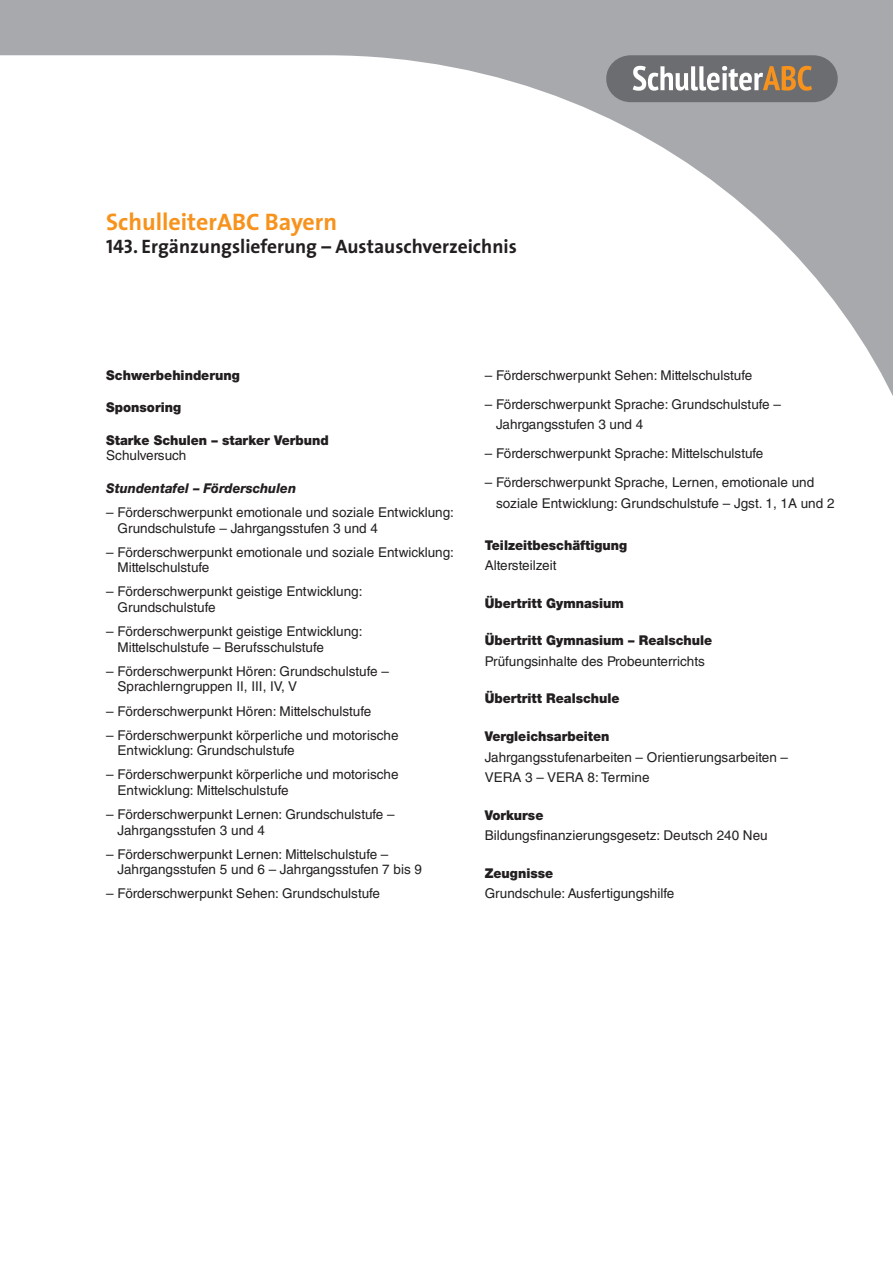
<style>
.page{position:relative;width:893px;height:1263px;background:#a8a9ad}
.page>*{position:absolute;margin:0;border:0;box-sizing:border-box;transform-origin:0 0}
.t1{font:700 24px "The Sans";color:#f7931d}
.t2{font:700 19.5px "The Sans";color:#231f20}
.t3{font:13.5px/15.6px "Helvetica LT Std";color:#231f20}
.t4{font:900 13.5px/15.6px "Helvetica Neue LT Std";color:#231f20;scale:.95 1}
.t5{font:italic 800 13.5px "Helvetica Neue LT Std";color:#231f20;scale:.95 1}
.s1{font-family:"The Sans Bold Caps";font-weight:400}
.s2{font-family:"Helvetica LT Std";font-weight:400}
.s3{font-family:"Helvetica Neue LT Std";font-weight:900}
</style>
<div class="page">
<div style="left:0;top:55px;width:893px;height:1208px;background:#fff"></div>
<p class="t1" style="left:106px;top:202px;width:233px">SchulleiterABC Bayern</p>
<p class="t2" style="left:106px;top:230px;width:412px"><span class="s1">143</span>. Ergänzungslieferung – Austauschverzeichnis</p>
<p class="t4" style="left:106px;top:367px;width:142px">Schwerbehinderung</p>
<p class="t4" style="left:106px;top:399px;width:80px">Sponsoring</p>
<p class="t4" style="left:106px;top:432px;width:236px">Starke Schulen – starker Verbund<br><span class="s2">Schulversuch</span></p>
<p class="t5" style="left:106px;top:480px;width:201px">Stundentafel – Förderschulen</p>
<p class="t3" style="left:118px;top:504px;width:338px;text-indent:-11px">– Förderschwerpunkt emotionale und soziale Entwicklung:<br>Grundschulstufe – Jahrgangsstufen 3 und 4</p>
<p class="t3" style="left:118px;top:544px;width:338px;text-indent:-11px">– Förderschwerpunkt emotionale und soziale Entwicklung:<br>Mittelschulstufe</p>
<p class="t3" style="left:118px;top:584px;width:246px;text-indent:-11px">– Förderschwerpunkt geistige Entwicklung:<br>Grundschulstufe</p>
<p class="t3" style="left:118px;top:623px;width:246px;text-indent:-11px">– Förderschwerpunkt geistige Entwicklung:<br>Mittelschulstufe – Berufsschulstufe</p>
<p class="t3" style="left:118px;top:663px;width:273px;text-indent:-11px">– Förderschwerpunkt Hören: Grundschulstufe –<br>Sprachlerngruppen II, III, IV, V</p>
<p class="t3" style="left:106px;top:703px;width:267px">– Förderschwerpunkt Hören: Mittelschulstufe</p>
<p class="t3" style="left:118px;top:727px;width:282px;text-indent:-11px">– Förderschwerpunkt körperliche und motorische<br>Entwicklung: Grundschulstufe</p>
<p class="t3" style="left:118px;top:767px;width:282px;text-indent:-11px">– Förderschwerpunkt körperliche und motorische<br>Entwicklung: Mittelschulstufe</p>
<p class="t3" style="left:118px;top:806px;width:279px;text-indent:-11px">– Förderschwerpunkt Lernen: Grundschulstufe –<br>Jahrgangsstufen 3 und 4</p>
<p class="t3" style="left:118px;top:846px;width:306px;text-indent:-11px">– Förderschwerpunkt Lernen: Mittelschulstufe –<br>Jahrgangsstufen 5 und 6 – Jahrgangsstufen 7 bis 9</p>
<p class="t3" style="left:106px;top:886px;width:275px">– Förderschwerpunkt Sehen: Grundschulstufe</p>
<p class="t3" style="left:485px;top:367px;width:269px">– Förderschwerpunkt Sehen: Mittelschulstufe</p>
<p class="t3" style="left:496px;top:394px;width:286px;line-height:20.5px;text-indent:-11px">– Förderschwerpunkt Sprache: Grundschulstufe –<br>Jahrgangsstufen 3 und 4</p>
<p class="t3" style="left:485px;top:446px;width:280px">– Förderschwerpunkt Sprache: Mittelschulstufe</p>
<p class="t3" style="left:496px;top:472px;width:340px;line-height:20.5px;text-indent:-11px">– Förderschwerpunkt Sprache, Lernen, emotionale und soziale Entwicklung: Grundschulstufe – Jgst. 1, 1A und 2</p>
<p class="t4" style="left:485px;top:535px;width:152px;line-height:20.5px">Teilzeitbeschäftigung<br><span class="s2">Altersteilzeit</span></p>
<p class="t4" style="left:485px;top:595px;width:148px">Übertritt Gymnasium</p>
<p class="t3" style="left:485px;top:630px;width:229px;line-height:20.5px"><span class="s3">Übertritt Gymnasium – Realschule<br></span>Prüfungsinhalte des Probeunterrichts</p>
<p class="t4" style="left:485px;top:691px;width:143px">Übertritt Realschule</p>
<p class="t3" style="left:485px;top:726px;width:305px;line-height:20.5px"><span class="s3">Vergleichsarbeiten<br></span>Jahrgangsstufenarbeiten – Orientierungsarbeiten –<br>VERA 3 – VERA 8: Termine</p>
<p class="t3" style="left:485px;top:805px;width:284px;line-height:20.5px"><span class="s3">Vorkurse<br></span>Bildungsfinanzierungsgesetz: Deutsch 240 Neu</p>
<p class="t3" style="left:485px;top:863px;width:191px;line-height:20.5px"><span class="s3">Zeugnisse<br></span>Grundschule: Ausfertigungshilfe</p>
</div>
